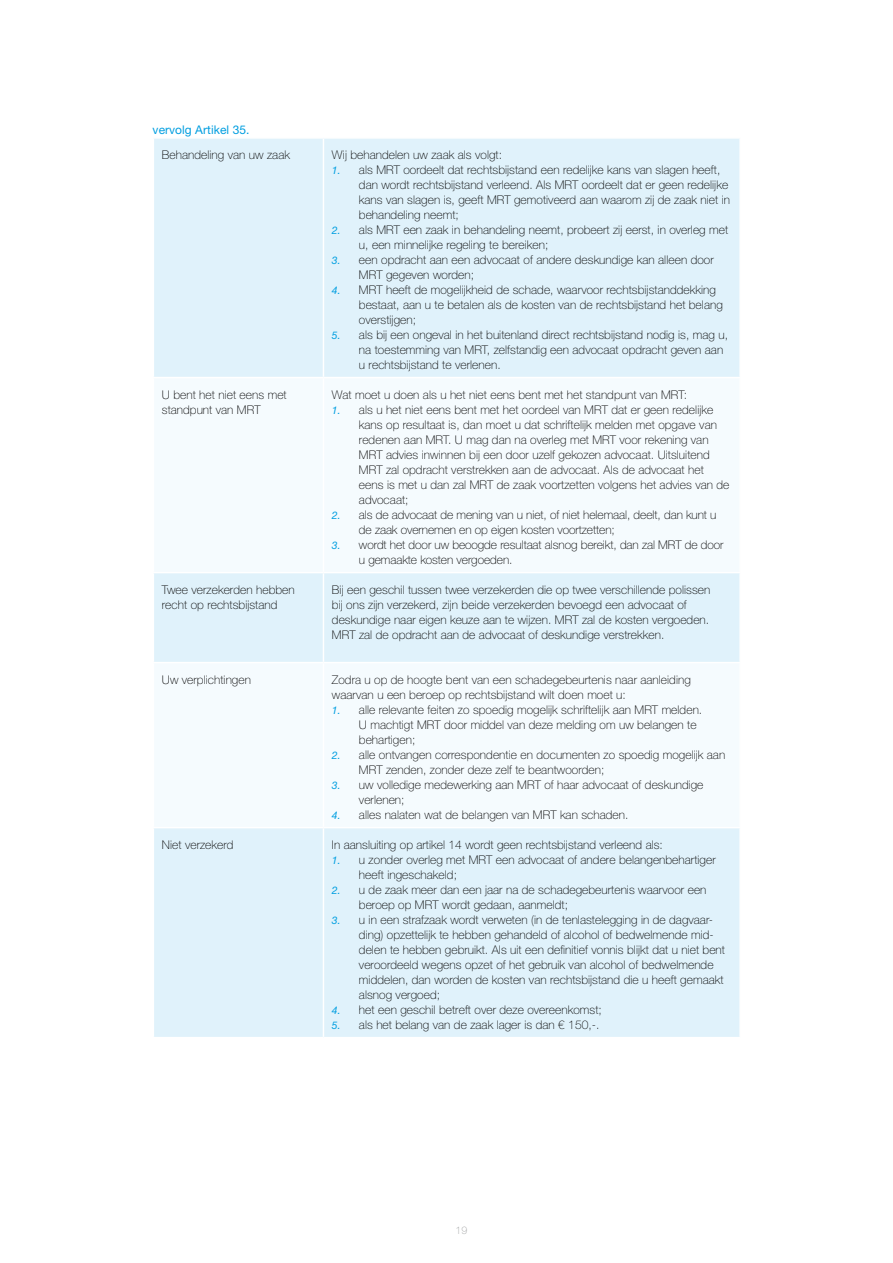
<style>
.page{position:relative;width:893px;height:1263px;background:#fff}
.page>*{position:absolute;margin:0;border:0;box-sizing:border-box;transform-origin:0 0}
.t1{font:100 12px/15px "Helvetica Neue LT Std";letter-spacing:.005em;color:#000}
.t2{font:12px "Helvetica Neue LT Std";letter-spacing:.005em;color:#009ee0}
.t3{font:100 10.5px "Helvetica Neue LT Std";color:#9c9e9f}
.s1{font-family:"Helvetica Neue";font-weight:400;font-style:italic;font-size:10.5px;color:#009ee0}
</style>
<div class="page">
<div style="left:154px;top:139px;width:585px;height:898px;background:#e0f2fb"></div>
<svg style="left:154px;top:378px;width:585px;height:449px;fill:#f5fbfe"></svg>
<hr style="left:323px;top:139px;width:1px;height:238px;background:#fff">
<hr style="left:153px;top:377px;width:170px;height:1px;background:#fff">
<hr style="left:323px;top:377px;width:418px;height:1px;background:#fff">
<hr style="left:323px;top:378px;width:1px;height:194px;background:#fff">
<hr style="left:153px;top:572px;width:170px;height:1px;background:#fff">
<hr style="left:323px;top:572px;width:418px;height:1px;background:#fff">
<hr style="left:323px;top:573px;width:1px;height:89px;background:#fff">
<hr style="left:153px;top:662px;width:170px;height:1px;background:#fff">
<hr style="left:323px;top:662px;width:418px;height:1px;background:#fff">
<hr style="left:323px;top:663px;width:1px;height:164px;background:#fff">
<hr style="left:153px;top:827px;width:170px;height:1px;background:#fff">
<hr style="left:323px;top:827px;width:418px;height:1px;background:#fff">
<hr style="left:323px;top:828px;width:1px;height:209px;background:#fff">
<p class="t2" style="left:153px;top:122px;width:98px">vervolg Artikel 35.</p>
<p class="t1" style="left:162px;top:147px;width:130px">Behandeling van uw zaak</p>
<p class="t1" style="left:332px;top:147px;width:172px">Wij behandelen uw zaak als volgt:</p>
<p class="t1" style="left:359px;top:162px;width:373px;text-indent:-27px"><span class="s1">1.</span> als MRT oordeelt dat rechtsbijstand een redelijke kans van slagen heeft, dan wordt rechtsbijstand verleend. Als MRT oordeelt dat er geen redelijke kans van slagen is, geeft MRT gemotiveerd aan waarom zij de zaak niet in behandeling neemt;</p>
<p class="t1" style="left:359px;top:222px;width:371px;text-indent:-27px"><span class="s1">2.</span> als MRT een zaak in behandeling neemt, probeert zij eerst, in overleg met u, een minnelijke regeling te bereiken;</p>
<p class="t1" style="left:359px;top:252px;width:356px;text-indent:-27px"><span class="s1">3.</span> een opdracht aan een advocaat of andere deskundige kan alleen door<br>MRT gegeven worden;</p>
<p class="t1" style="left:359px;top:282px;width:365px;text-indent:-27px"><span class="s1">4.</span> MRT heeft de mogelijkheid de schade, waarvoor rechtsbijstanddekking bestaat, aan u te betalen als de kosten van de rechtsbijstand het belang overstijgen;</p>
<p class="t1" style="left:359px;top:327px;width:371px;text-indent:-27px"><span class="s1">5.</span> als bij een ongeval in het buitenland direct rechtsbijstand nodig is, mag u, na toestemming van MRT, zelfstandig een advocaat opdracht geven aan u rechtsbijstand te verlenen.</p>
<p class="t1" style="left:162px;top:387px;width:126px">U bent het niet eens met standpunt van MRT</p>
<p class="t1" style="left:332px;top:387px;width:357px">Wat moet u doen als u het niet eens bent met het standpunt van MRT:</p>
<p class="t1" style="left:359px;top:402px;width:372px;text-indent:-27px"><span class="s1">1.</span> als u het niet eens bent met het oordeel van MRT dat er geen redelijke kans op resultaat is, dan moet u dat schriftelijk melden met opgave van redenen aan MRT. U mag dan na overleg met MRT voor rekening van MRT advies inwinnen bij een door uzelf gekozen advocaat. Uitsluitend MRT zal opdracht verstrekken aan de advocaat. Als de advocaat het eens is met u dan zal MRT de zaak voortzetten volgens het advies van de advocaat;</p>
<p class="t1" style="left:359px;top:507px;width:359px;text-indent:-27px"><span class="s1">2.</span> als de advocaat de mening van u niet, of niet helemaal, deelt, dan kunt u de zaak overnemen en op eigen kosten voortzetten;</p>
<p class="t1" style="left:359px;top:537px;width:366px;text-indent:-27px"><span class="s1">3.</span> wordt het door uw beoogde resultaat alsnog bereikt, dan zal MRT de door u gemaakte kosten vergoeden.</p>
<p class="t1" style="left:162px;top:582px;width:134px">Twee verzekerden hebben recht op rechtsbijstand</p>
<p class="t1" style="left:332px;top:582px;width:380px">Bij een geschil tussen twee verzekerden die op twee verschillende polissen bij ons zijn verzekerd, zijn beide verzekerden bevoegd een advocaat of deskundige naar eigen keuze aan te wijzen. MRT zal de kosten vergoeden.<br>MRT zal de opdracht aan de advocaat of deskundige verstrekken.</p>
<p class="t1" style="left:162px;top:672px;width:91px">Uw verplichtingen</p>
<p class="t1" style="left:332px;top:672px;width:360px">Zodra u op de hoogte bent van een schadegebeurtenis naar aanleiding waarvan u een beroep op rechtsbijstand wilt doen moet u:</p>
<p class="t1" style="left:359px;top:702px;width:345px;text-indent:-27px"><span class="s1">1.</span> alle relevante feiten zo spoedig mogelijk schriftelijk aan MRT melden.<br>U machtigt MRT door middel van deze melding om uw belangen te behartigen;</p>
<p class="t1" style="left:359px;top:747px;width:368px;text-indent:-27px"><span class="s1">2.</span> alle ontvangen correspondentie en documenten zo spoedig mogelijk aan<br>MRT zenden, zonder deze zelf te beantwoorden;</p>
<p class="t1" style="left:359px;top:777px;width:346px;text-indent:-27px"><span class="s1">3.</span> uw volledige medewerking aan MRT of haar advocaat of deskundige verlenen;</p>
<p class="t1" style="left:332px;top:807px;width:298px"><span class="s1">4.</span> alles nalaten wat de belangen van MRT kan schaden.</p>
<p class="t1" style="left:162px;top:837px;width:73px">Niet verzekerd</p>
<p class="t1" style="left:332px;top:837px;width:332px">In aansluiting op artikel 14 wordt geen rechtsbijstand verleend als:</p>
<p class="t1" style="left:359px;top:852px;width:358px;text-indent:-27px"><span class="s1">1.</span> u zonder overleg met MRT een advocaat of andere belangenbehartiger heeft ingeschakeld;</p>
<p class="t1" style="left:359px;top:882px;width:349px;text-indent:-27px"><span class="s1">2.</span> u de zaak meer dan een jaar na de schadegebeurtenis waarvoor een beroep op MRT wordt gedaan, aanmeldt;</p>
<p class="t1" style="left:359px;top:912px;width:368px;text-indent:-27px"><span class="s1">3.</span> u in een strafzaak wordt verweten (in de tenlastelegging in de dagvaar&shy;ding) opzettelijk te hebben gehandeld of alcohol of bedwelmende mid&shy;delen te hebben gebruikt. Als uit een definitief vonnis blijkt dat u niet bent veroordeeld wegens opzet of het gebruik van alcohol of bedwelmende middelen, dan worden de kosten van rechtsbijstand die u heeft gemaakt alsnog vergoed;</p>
<p class="t1" style="left:332px;top:1002px;width:271px"><span class="s1">4.</span> het een geschil betreft over deze overeenkomst;</p>
<p class="t1" style="left:332px;top:1017px;width:269px"><span class="s1">5.</span> als het belang van de zaak lager is dan € 150,-.</p>
<p class="t3" style="left:456px;top:1224px;width:13px">19</p>
</div>
